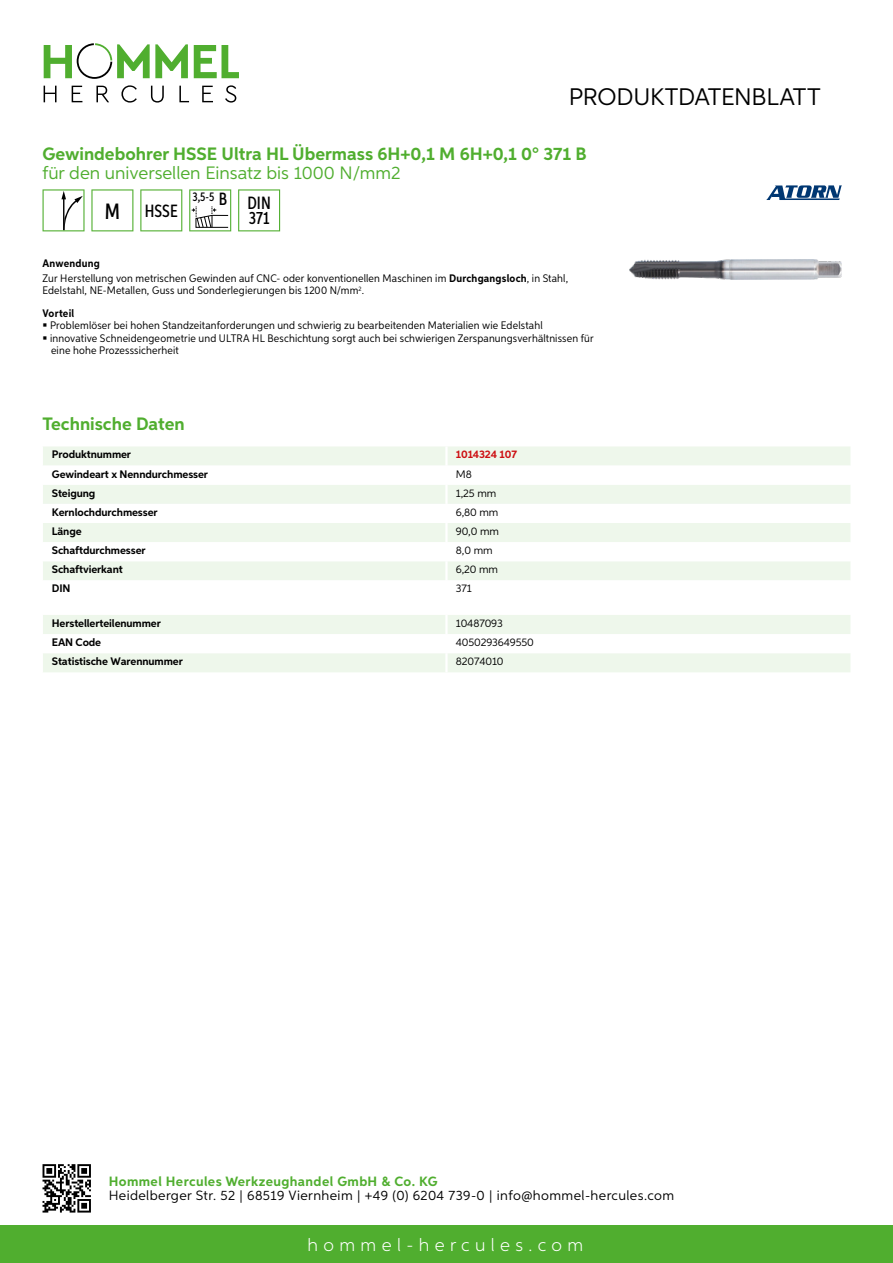
<style>
.page{position:relative;width:893px;height:1263px;background:#fff}
.page>*{position:absolute;margin:0;border:0;box-sizing:border-box;transform-origin:0 0}
.t1{font:24px "Aspira";letter-spacing:-.01em;color:#000}
.t2{font:700 18px "Aspira";color:#50ae2f}
.t3{font:18px "Aspira";color:#50ae2f}
.t4{font:300 18px "Aspira";letter-spacing:.3em;color:#fff}
.t5{font:500 17.85px "Aspira XX Nar";color:#000}
.t6{font:13.5px "Aspira";letter-spacing:.03em;color:#000}
.t7{font:700 13.5px "Aspira";letter-spacing:.03em;color:#50ae2f}
.t8{font:500 12.6px "Aspira XX Nar";color:#000}
.t9{font:10.95px/12.5px "Aspira Nar";letter-spacing:.015em;color:#000}
.t10{font:700 10.95px "Aspira";letter-spacing:-.01em;color:#000}
.t11{font:10.95px "Aspira";letter-spacing:-.01em;color:#000}
.t12{font:700 10.95px "Aspira";letter-spacing:-.01em;color:#cd1013}
.s1{font-size:22.2px}
.s2{font-size:17.85px}
.s3{font-weight:700}
</style>
<div class="page">
<div style="left:0;top:1226px;width:893px;height:37px;background:#50ae2f"></div>
<svg style="left:43px;top:1164px;width:48px;height:48px"></svg>
<svg style="left:194px;top:45px;width:45px;height:33px"></svg>
<svg style="left:44px;top:43px;width:144px;height:36px"></svg>
<svg style="left:44px;top:86px;width:13px;height:16px"></svg>
<svg style="left:72px;top:86px;width:10px;height:16px"></svg>
<svg style="left:96px;top:86px;width:13px;height:16px"></svg>
<svg style="left:121px;top:85px;width:16px;height:18px"></svg>
<svg style="left:151px;top:86px;width:13px;height:17px"></svg>
<svg style="left:179px;top:86px;width:10px;height:16px"></svg>
<svg style="left:202px;top:86px;width:11px;height:16px"></svg>
<svg style="left:225px;top:85px;width:11px;height:18px"></svg>
<div style="left:43px;top:446px;width:807px;height:19px;background:#eef7eb"></div>
<svg style="left:43px;top:485px;width:807px;height:95px;fill:#eef7eb"></svg>
<hr style="left:445px;top:446px;width:3px;height:20px;background:#fff">
<hr style="left:445px;top:485px;width:3px;height:19px;background:#fff">
<hr style="left:445px;top:504px;width:3px;height:19px;background:#fff">
<hr style="left:445px;top:523px;width:3px;height:19px;background:#fff">
<hr style="left:445px;top:542px;width:3px;height:19px;background:#fff">
<hr style="left:445px;top:561px;width:3px;height:19px;background:#fff">
<svg style="left:43px;top:615px;width:807px;height:57px"></svg>
<hr style="left:445px;top:653px;width:3px;height:19px;background:#fff">
<svg style="left:43px;top:189px;width:42px;height:42px"></svg>
<svg style="left:91px;top:189px;width:42px;height:42px"></svg>
<svg style="left:140px;top:189px;width:42px;height:42px"></svg>
<svg style="left:189px;top:189px;width:42px;height:42px"></svg>
<svg style="left:238px;top:189px;width:42px;height:42px"></svg>
<img style="left:629px;top:259px;width:213px;height:21px">
<svg style="left:766px;top:185px;width:76px;height:15px"></svg>
<h1 class="t1" style="left:569px;top:82px;width:253px">Produktdatenblatt</h1>
<h2 class="t2" style="left:43px;top:142px;width:546px">Gewindebohrer HSSE Ultra HL Übermass 6H+0,1 M 6H+0,1 0° 371 B</h2>
<h2 class="t3" style="left:43px;top:162px;width:360px">für den universellen Einsatz bis 1000 N/mm2</h2>
<h3 class="t5" style="left:105px;top:200px;width:74px"><span class="s1">M</span> HSSE</h3>
<p class="t8" style="left:193px;top:189px;width:80px">3,5-5 <span class="s2">B DIN</span></p>
<h3 class="t5" style="left:249px;top:207px;width:22px">371</h3>
<p class="t9" style="left:43px;top:256px;width:527px;line-height:15.1px"><span class="s3">Anwendung<br></span>Zur Herstellung von metrischen Gewinden auf CNC- oder konventionellen Maschinen im <span class="s3">Durchgangsloch</span>, in Stahl,</p>
<p class="t9" style="left:43px;top:279px;width:323px;line-height:22.2px">Edelstahl, NE-Metallen, Guss und Sonderlegierungen bis 1200 N/mm<sup>2</sup>.<br><span class="s3">Vorteil</span></p>
<p class="t9" style="left:50px;top:319px;width:545px">Problemlöser bei hohen Standzeitanforderungen und schwierig zu bearbeitenden Materialien wie Edelstahl<br>innovative Schneidengeometrie und ULTRA HL Beschichtung sorgt auch bei schwierigen Zerspanungsverhältnissen für eine hohe Prozesssicherheit</p>
<h2 class="t2" style="left:43px;top:412px;width:144px">Technische Daten</h2>
<p class="t10" style="left:52px;top:448px;width:81px">Produktnummer</p>
<p class="t12" style="left:456px;top:448px;width:63px">1014324 107</p>
<p class="t10" style="left:52px;top:467px;width:158px">Gewindeart x Nenndurchmesser</p>
<p class="t11" style="left:456px;top:467px;width:17px">M8</p>
<p class="t10" style="left:52px;top:486px;width:45px">Steigung</p>
<p class="t11" style="left:456px;top:486px;width:42px">1,25 mm</p>
<p class="t10" style="left:52px;top:505px;width:107px">Kernlochdurchmesser</p>
<p class="t11" style="left:456px;top:505px;width:44px">6,80 mm</p>
<p class="t10" style="left:52px;top:524px;width:31px">Länge</p>
<p class="t11" style="left:456px;top:524px;width:45px">90,0 mm</p>
<p class="t10" style="left:52px;top:544px;width:95px">Schaftdurchmesser</p>
<p class="t11" style="left:456px;top:544px;width:38px">8,0 mm</p>
<p class="t10" style="left:52px;top:563px;width:72px">Schaftvierkant</p>
<p class="t11" style="left:456px;top:563px;width:44px">6,20 mm</p>
<p class="t10" style="left:52px;top:582px;width:20px">DIN</p>
<p class="t11" style="left:456px;top:582px;width:17px">371</p>
<p class="t10" style="left:52px;top:616px;width:111px">Herstellerteilenummer</p>
<p class="t11" style="left:456px;top:616px;width:49px">10487093</p>
<p class="t10" style="left:52px;top:635px;width:51px">EAN Code</p>
<p class="t11" style="left:456px;top:636px;width:80px">4050293649550</p>
<p class="t10" style="left:52px;top:655px;width:132px">Statistische Warennummer</p>
<p class="t11" style="left:456px;top:655px;width:49px">82074010</p>
<p class="t7" style="left:109px;top:1172px;width:330px">Hommel Hercules Werkzeughandel GmbH &amp; Co. KG</p>
<p class="t6" style="left:109px;top:1187px;width:567px">Heidelberger Str. 52 | 68519 Viernheim | +49 (0) 6204 739-0 | info@hommel-hercules.com</p>
<h2 class="t4" style="left:307px;top:1234px;width:277px">hommel-hercules.com</h2>
</div>
